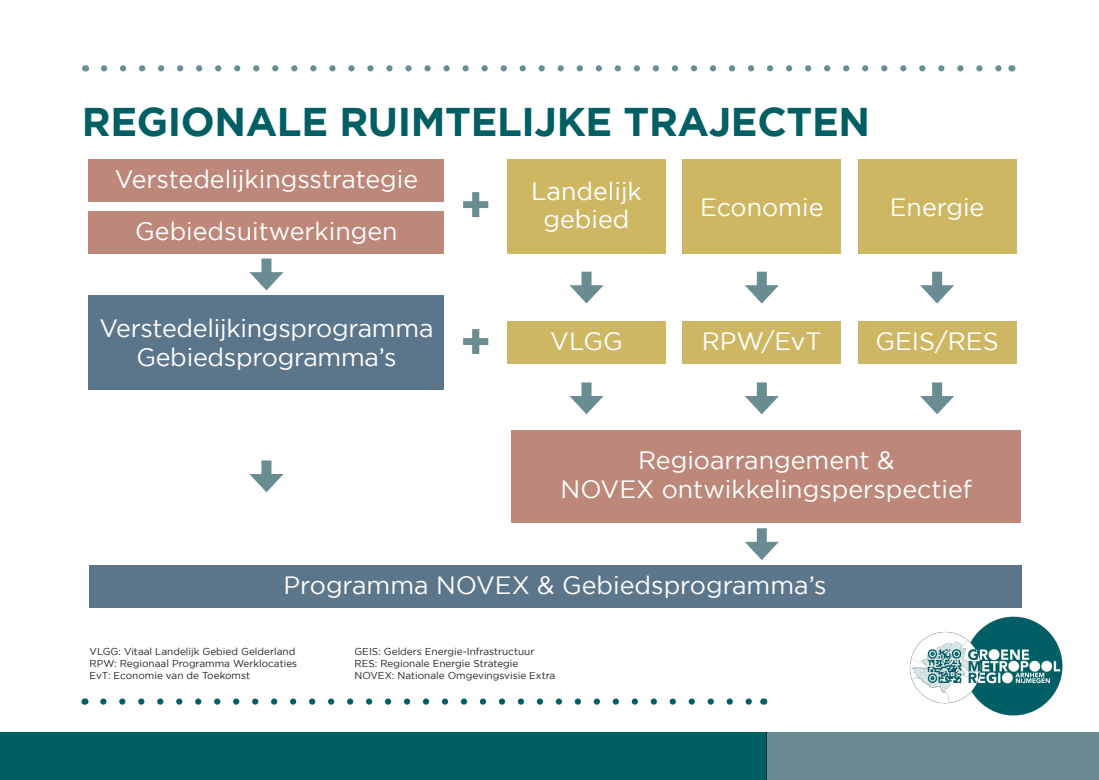
<style>
.page{position:relative;width:1099px;height:780px;background:#fff}
.page>*{position:absolute;margin:0;border:0;box-sizing:border-box;transform-origin:0 0}
.H4_Lead{font:700 50px "Gotham";color:#698d93}
.H4_Lead-2{font:700 40px "Gotham";letter-spacing:-.01em;color:#005f63}
.H4_Lead-3{font:25px "Gotham";color:#fff}
.t1{font:10px "Gotham";color:#231f20}
</style>
<div class="page">
<svg style="left:104px;top:65px;width:897px;height:6px"></svg>
<div style="left:0;top:732px;width:766px;height:48px;background:#005f63"></div>
<div style="left:766px;top:732px;width:332px;height:48px;background:#698d93"></div>
<svg style="left:103px;top:698px;width:649px;height:6px"></svg>
<img style="left:909px;top:616px;width:154px;height:100px">
<div style="left:89px;top:159px;width:355px;height:43px;background:#bd877a"></div>
<div style="left:511px;top:430px;width:510px;height:92px;background:#bd877a"></div>
<div style="left:89px;top:212px;width:355px;height:42px;background:#bd877a"></div>
<div style="left:89px;top:565px;width:932px;height:42px;background:#5b758b"></div>
<div style="left:507px;top:321px;width:159px;height:42px;background:#ceb763"></div>
<div style="left:682px;top:321px;width:159px;height:42px;background:#ceb763"></div>
<div style="left:857px;top:321px;width:159px;height:42px;background:#ceb763"></div>
<div style="left:507px;top:159px;width:159px;height:95px;background:#ceb763"></div>
<div style="left:89px;top:295px;width:355px;height:94px;background:#5b758b"></div>
<div style="left:682px;top:159px;width:159px;height:95px;background:#ceb763"></div>
<div style="left:857px;top:159px;width:159px;height:95px;background:#ceb763"></div>
<div style="left:261px;top:258px;width:10px;height:21px;background:#698d93"></div>
<svg style="left:249px;top:272px;width:34px;height:18px"></svg>
<div style="left:581px;top:272px;width:10px;height:20px;background:#698d93"></div>
<svg style="left:569px;top:285px;width:34px;height:18px"></svg>
<div style="left:581px;top:382px;width:10px;height:21px;background:#698d93"></div>
<svg style="left:569px;top:396px;width:34px;height:18px"></svg>
<div style="left:756px;top:272px;width:10px;height:20px;background:#698d93"></div>
<svg style="left:745px;top:285px;width:33px;height:18px"></svg>
<div style="left:756px;top:382px;width:10px;height:21px;background:#698d93"></div>
<svg style="left:745px;top:396px;width:33px;height:18px"></svg>
<div style="left:756px;top:528px;width:10px;height:21px;background:#698d93"></div>
<svg style="left:745px;top:542px;width:33px;height:18px"></svg>
<div style="left:932px;top:272px;width:10px;height:20px;background:#698d93"></div>
<svg style="left:920px;top:285px;width:34px;height:18px"></svg>
<div style="left:932px;top:382px;width:10px;height:21px;background:#698d93"></div>
<svg style="left:920px;top:396px;width:34px;height:18px"></svg>
<div style="left:261px;top:460px;width:10px;height:21px;background:#698d93"></div>
<svg style="left:249px;top:474px;width:34px;height:18px"></svg>
<p class="H4_Lead-2" style="left:82px;top:98px;width:789px">REGIONALE RUIMTELIJKE TRAJECTEN</p>
<p class="H4_Lead-3" style="left:115px;top:165px;width:305px">Verstedelijkingsstrategie</p>
<p class="H4_Lead-3" style="left:135px;top:217px;width:264px">Gebiedsuitwerkingen</p>
<p class="H4_Lead-3" style="left:99px;top:314px;width:335px">Verstedelijkingsprogramma</p>
<p class="H4_Lead-3" style="left:136px;top:343px;width:262px">Gebiedsprogramma’s</p>
<p class="H4_Lead" style="left:459px;top:175px;width:34px">+</p>
<p class="H4_Lead" style="left:459px;top:312px;width:34px">+</p>
<p class="H4_Lead-3" style="left:531px;top:177px;width:112px">Landelijk</p>
<p class="H4_Lead-3" style="left:543px;top:205px;width:87px">gebied</p>
<p class="H4_Lead-3" style="left:700px;top:194px;width:125px">Economie</p>
<p class="H4_Lead-3" style="left:889px;top:193px;width:96px">Energie</p>
<p class="H4_Lead-3" style="left:550px;top:328px;width:74px">VLGG</p>
<p class="H4_Lead-3" style="left:701px;top:328px;width:121px">RPW/EvT</p>
<p class="H4_Lead-3" style="left:875px;top:328px;width:125px">GEIS/RES</p>
<p class="H4_Lead-3" style="left:638px;top:446px;width:258px">Regioarrangement &amp;</p>
<p class="H4_Lead-3" style="left:560px;top:475px;width:413px">NOVEX ontwikkelingsperspectief</p>
<p class="H4_Lead-3" style="left:283px;top:571px;width:544px">Programma NOVEX &amp; Gebiedsprogramma’s</p>
<p class="t1" style="left:89px;top:646px;width:207px">VLGG: Vitaal Landelijk Gebied Gelderland</p>
<p class="t1" style="left:89px;top:658px;width:209px">RPW: Regionaal Programma Werklocaties</p>
<p class="t1" style="left:89px;top:670px;width:162px">EvT: Economie van de Toekomst</p>
<p class="t1" style="left:354px;top:646px;width:181px">GEIS: Gelders Energie-Infrastructuur</p>
<p class="t1" style="left:354px;top:658px;width:165px">RES: Regionale Energie Strategie</p>
<p class="t1" style="left:354px;top:670px;width:202px">NOVEX: Nationale Omgevingsvisie Extra</p>
</div>
